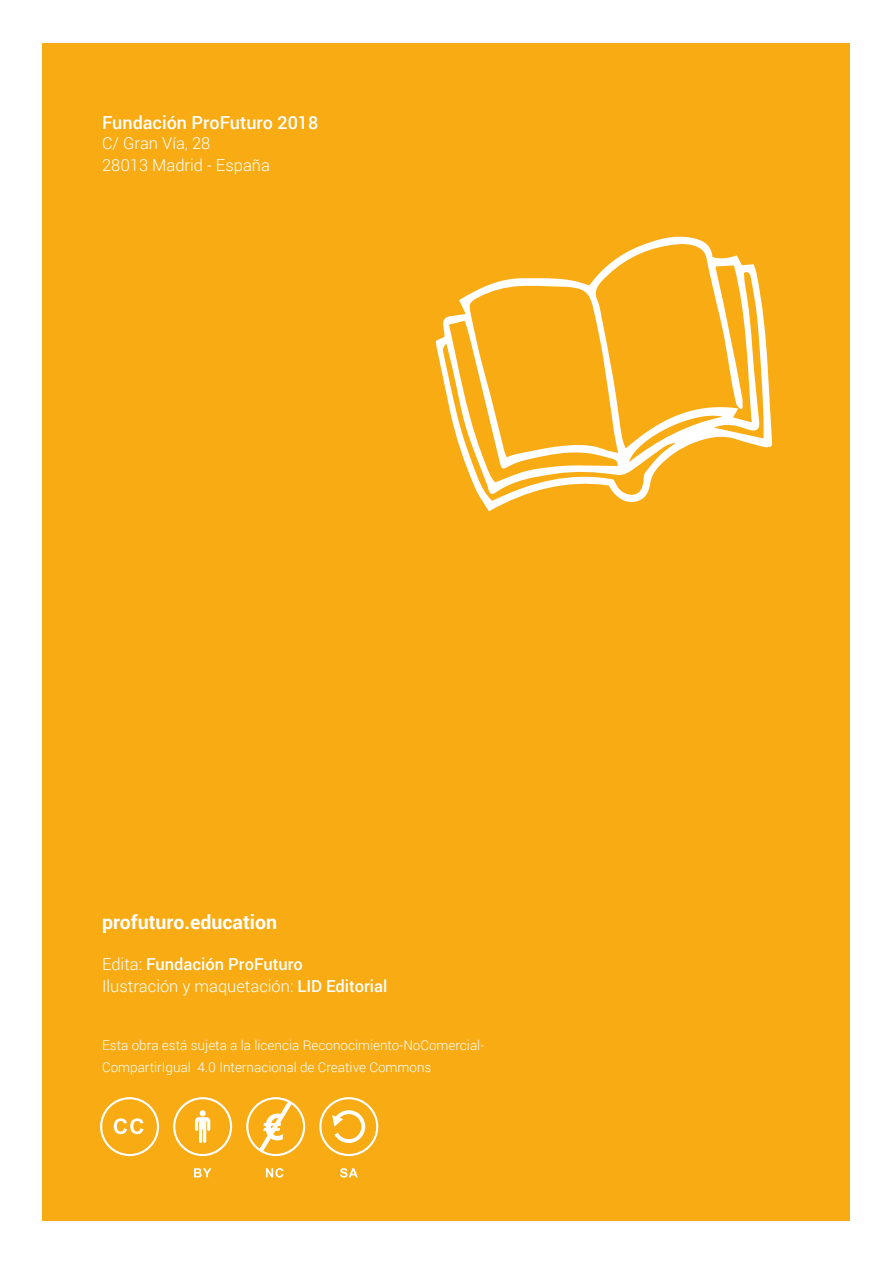
<style>
.page{position:relative;width:893px;height:1263px;background:#fff}
.page>*{position:absolute;margin:0;border:0;box-sizing:border-box;transform-origin:0 0}
.t1{font:700 19.5px "Roboto";color:#fff}
.t2{font:500 18px "Roboto";color:#fff}
.t3{font:300 16.5px/21.6px "Roboto";color:#fff}
.t4{font:300 13.5px/21.6px "Roboto";color:#fff}
.s1{font-weight:500}
</style>
<div class="page">
<div style="left:43px;top:43px;width:807px;height:1177px;background:#f8ab13"></div>
<svg style="left:194px;top:1168px;width:17px;height:9px"></svg>
<svg style="left:266px;top:1168px;width:17px;height:9px"></svg>
<svg style="left:340px;top:1168px;width:18px;height:9px"></svg>
<svg style="left:100px;top:1097px;width:59px;height:59px"></svg>
<svg style="left:319px;top:1097px;width:59px;height:59px"></svg>
<svg style="left:246px;top:1097px;width:59px;height:59px"></svg>
<svg style="left:173px;top:1097px;width:59px;height:59px"></svg>
<svg style="left:436px;top:236px;width:336px;height:275px"></svg>
<h2 class="t2" style="left:102px;top:110px;width:218px">Fundación ProFuturo 2018</h2>
<p class="t3" style="left:102px;top:132px;width:169px">C/ Gran Vía, 28<br>28013 Madrid - España</p>
<h1 class="t1" style="left:102px;top:908px;width:176px">profuturo.education</h1>
<p class="t3" style="left:102px;top:953px;width:287px">Edita: <span class="s1">Fundación ProFuturo<br></span>Ilustración y maquetación: <span class="s1">LID Editorial</span></p>
<p class="t4" style="left:102px;top:1034px;width:384px">Esta obra está sujeta a la licencia Reconocimiento-NoComercial-<br>CompartirIgual 4.0 Internacional de Creative Commons</p>
</div>
